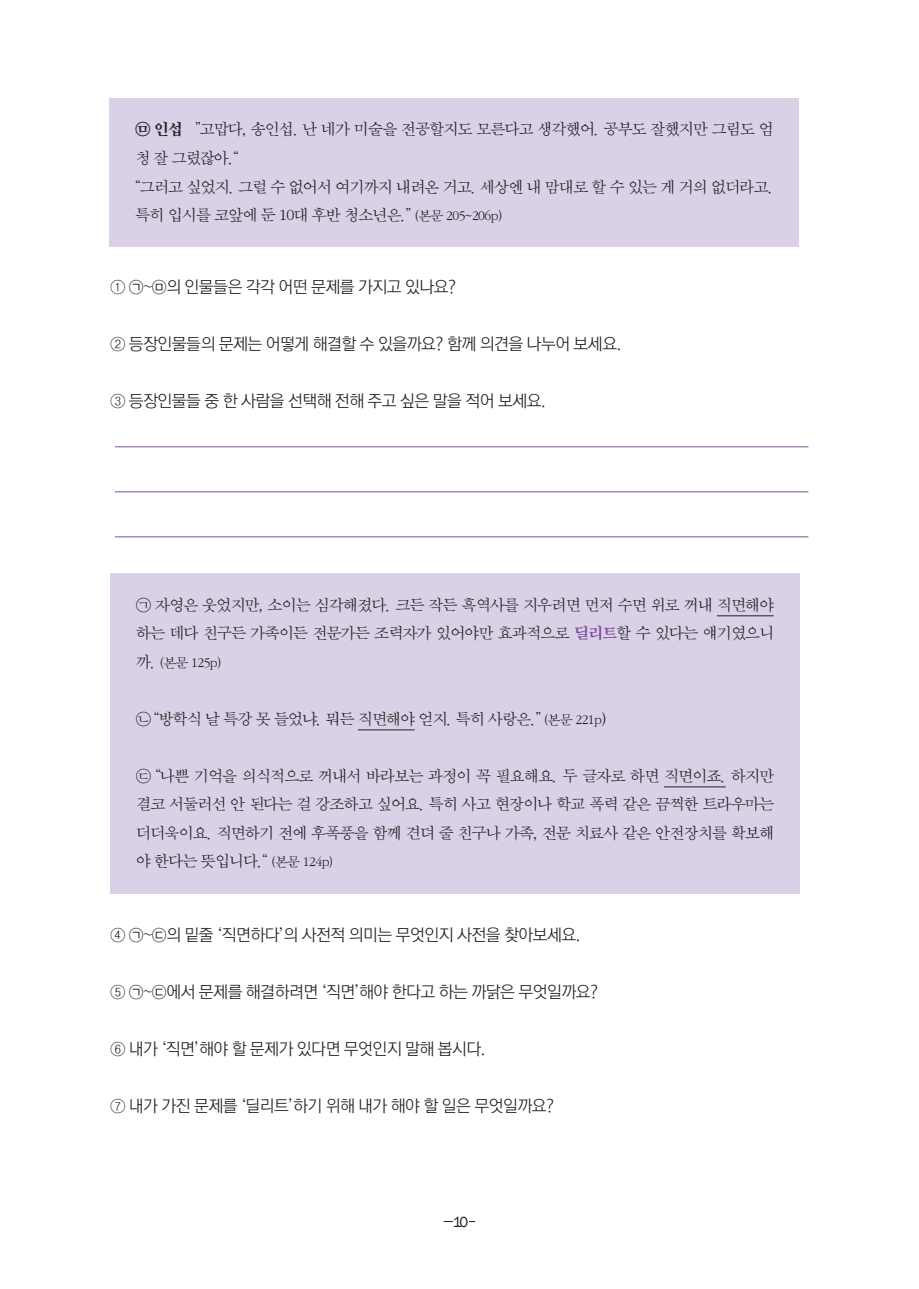
<style>
.page{position:relative;width:919px;height:1289px;background:#fff}
.page>*{position:absolute;margin:0;border:0;box-sizing:border-box;transform-origin:0 0}
.본문고딕_먹{font:16.5px/28.5px "SD Myeongjo a Lt";letter-spacing:-.04em;color:#231f20}
.보기1234{font:16.5px "Rix Go L";letter-spacing:-.03em;color:#231f20}
.t1{font:15px "Franklin Gothic";color:#231f20}
.본문고딕_먹-2{font:14.1px "SD Myeongjo a Lt";letter-spacing:-.04em;color:#231f20}
.s1{font-family:"SD Myeongjo c Bd"}
.s2{font-size:14.1px}
.s3{font-family:"SD Myeongjo c Bd";color:#7f4e9f}
.s4{font-size:16.5px}
</style>
<div class="page">
<hr style="left:443px;top:1221px;width:32px;height:1px;background:#231f20">
<div style="left:453px;top:1212px;width:15px;height:17px;background:#fff"></div>
<hr style="left:115px;top:446px;width:693px;height:1px;background:#7f4e9f">
<hr style="left:115px;top:491px;width:693px;height:1px;background:#7f4e9f">
<hr style="left:115px;top:536px;width:693px;height:1px;background:#7f4e9f">
<div style="left:110px;top:98px;width:689px;height:149px;background:#dbd1e7"></div>
<div style="left:111px;top:573px;width:688px;height:320px;background:#dbd1e7"></div>
<hr style="left:716px;top:615px;width:57px;height:1px;background:#231f20">
<hr style="left:358px;top:729px;width:56px;height:1px;background:#231f20">
<hr style="left:664px;top:786px;width:61px;height:1px;background:#231f20">
<p class="본문고딕_먹" style="left:135px;top:115px;width:639px"><span class="s1">㉤ 인섭</span> ”고맙다, 송인섭. 난 네가 미술을 전공할지도 모른다고 생각했어. 공부도 잘했지만 그림도 엄 청 잘 그렸잖아.“</p>
<p class="본문고딕_먹" style="left:135px;top:172px;width:639px">“그러고 싶었지. 그럴 수 없어서 여기까지 내려온 거고. 세상엔 내 맘대로 할 수 있는 게 거의 없더라고. 특히 입시를 코앞에 둔 10대 후반 청소년은.” <span class="s2">(본문 205~206p)</span></p>
<p class="보기1234" style="left:111px;top:277px;width:347px">① ㉠~㉤의 인물들은 각각 어떤 문제를 가지고 있나요?</p>
<p class="보기1234" style="left:111px;top:334px;width:512px">② 등장인물들의 문제는 어떻게 해결할 수 있을까요? 함께 의견을 나누어 보세요.</p>
<p class="보기1234" style="left:111px;top:391px;width:436px">③ 등장인물들 중 한 사람을 선택해 전해 주고 싶은 말을 적어 보세요.</p>
<p class="본문고딕_먹" style="left:136px;top:590px;width:639px">㉠ 자영은 웃었지만, 소이는 심각해졌다. 크든 작든 흑역사를 지우려면 먼저 수면 위로 꺼내 직면해야 하는 데다 친구든 가족이든 전문가든 조력자가 있어야만 효과적으로 <span class="s3">딜리트</span>할 수 있다는 얘기였으니</p>
<p class="본문고딕_먹-2" style="left:136px;top:655px;width:88px"><span class="s4">까.</span> (본문 125p)</p>
<p class="본문고딕_먹" style="left:136px;top:704px;width:472px">㉡ “방학식 날 특강 못 들었냐. 뭐든 직면해야 얻지. 특히 사랑은.” <span class="s2">(본문 221p</span>)</p>
<p class="본문고딕_먹" style="left:136px;top:761px;width:639px;text-align:justify">㉢ “나쁜 기억을 의식적으로 꺼내서 바라보는 과정이 꼭 필요해요. 두 글자로 하면 직면이죠. 하지만 결코 서둘러선 안 된다는 걸 강조하고 싶어요. 특히 사고 현장이나 학교 폭력 같은 끔찍한 트라우마는 더더욱이요. 직면하기 전에 후폭풍을 함께 견뎌 줄 친구나 가족, 전문 치료사 같은 안전장치를 확보해 야 한다는 뜻입니다.“ <span class="s2">(본문 124p)</span></p>
<p class="보기1234" style="left:111px;top:925px;width:471px">④ ㉠~㉢의 밑줄 ‘직면하다’의 사전적 의미는 무엇인지 사전을 찾아보세요.</p>
<p class="보기1234" style="left:111px;top:982px;width:489px">⑤ ㉠~㉢에서 문제를 해결하려면 ‘직면’해야 한다고 하는 까닭은 무엇일까요?</p>
<p class="보기1234" style="left:111px;top:1039px;width:376px">⑥ 내가 ‘직면’해야 할 문제가 있다면 무엇인지 말해 봅시다.</p>
<p class="보기1234" style="left:111px;top:1096px;width:445px">⑦ 내가 가진 문제를 ‘딜리트’하기 위해 내가 해야 할 일은 무엇일까요?</p>
<p class="t1" style="left:453px;top:1212px;width:17px">10</p>
</div>
